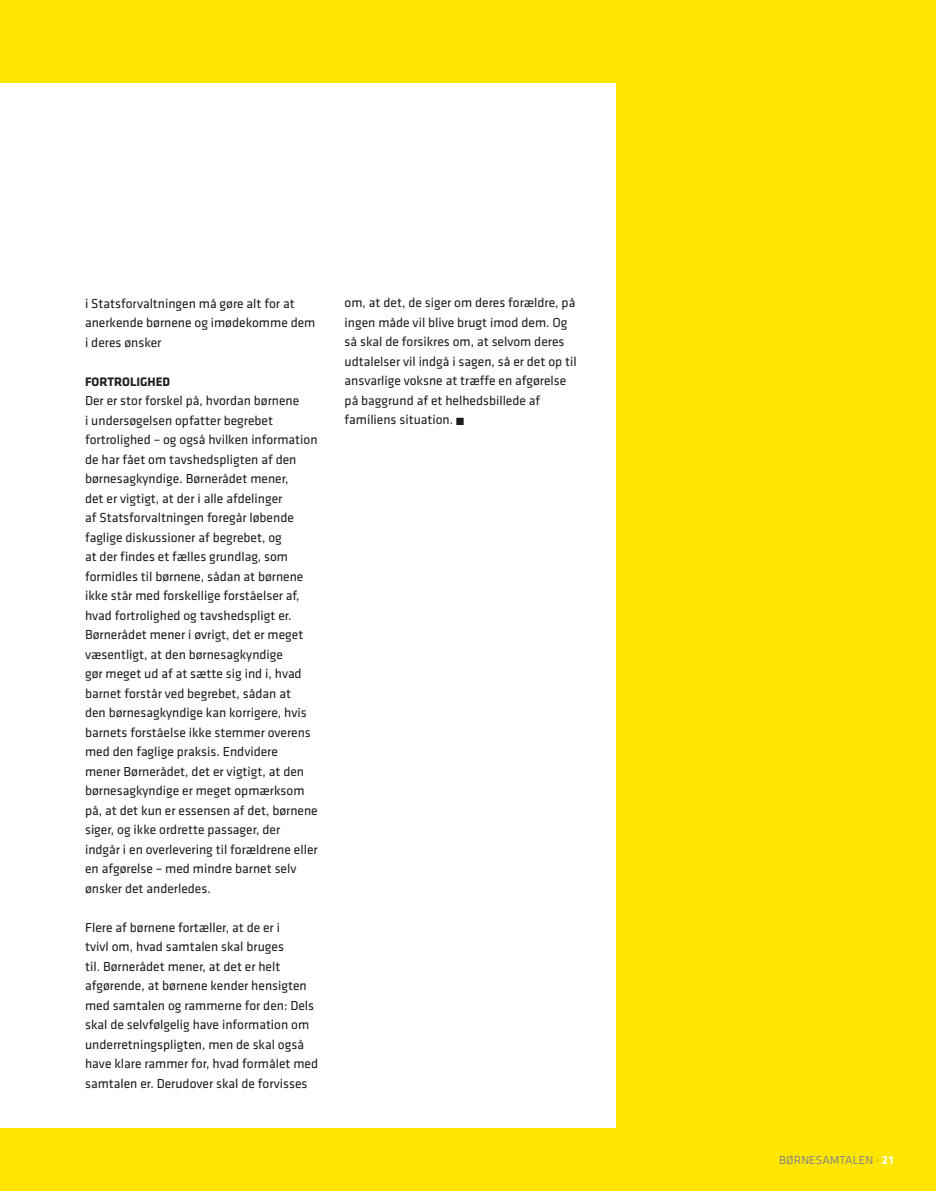
<style>
.page{position:relative;width:936px;height:1191px;background:#fff}
.page>*{position:absolute;margin:0;border:0;box-sizing:border-box;transform-origin:0 0}
.t1{font:13.5px/19.5px "Klavika";color:#1d1d1b}
.t2{font:700 12.75px "Klavika";color:#1d1d1b}
.t3{font:12px "Klavika";letter-spacing:.005em;color:#878787}
.s1{font-weight:700;color:#fff}
</style>
<div class="page">
<div style="left:0;top:0;width:935px;height:1191px;background:#ffe600"></div>
<div style="left:0;top:83px;width:615px;height:1044px;background:#fff"></div>
<p class="t1" style="left:85px;top:294px;width:232px">i Statsforvaltningen må gøre alt for at anerkende børnene og imødekomme dem i deres ønsker</p>
<p class="t2" style="left:85px;top:374px;width:87px">FORTROLIGHED</p>
<p class="t1" style="left:85px;top:391px;width:234px">Der er stor forskel på, hvordan børnene<br>i undersøgelsen opfatter begrebet fortrolighed – og også hvilken information de har fået om tavshedspligten af den børnesagkyndige. Børnerådet mener,<br>det er vigtigt, at der i alle afdelinger<br>af Statsforvaltningen foregår løbende faglige diskussioner af begrebet, og<br>at der findes et fælles grundlag, som formidles til børnene, sådan at børnene ikke står med forskellige forståelser af, hvad fortrolighed og tavshedspligt er.<br>Børnerådet mener i øvrigt, det er meget væsentligt, at den børnesagkyndige<br>gør meget ud af at sætte sig ind i, hvad barnet forstår ved begrebet, sådan at<br>den børnesagkyndige kan korrigere, hvis barnets forståelse ikke stemmer overens med den faglige praksis. Endvidere<br>mener Børnerådet, det er vigtigt, at den børnesagkyndige er meget opmærksom på, at det kun er essensen af det, børnene siger, og ikke ordrette passager, der indgår i en overlevering til forældrene eller en afgørelse – med mindre barnet selv ønsker det anderledes.</p>
<p class="t1" style="left:85px;top:917px;width:234px">Flere af børnene fortæller, at de er i<br>tvivl om, hvad samtalen skal bruges<br>til. Børnerådet mener, at det er helt afgørende, at børnene kender hensigten med samtalen og rammerne for den: Dels skal de selvfølgelig have information om underretningspligten, men de skal også have klare rammer for, hvad formålet med samtalen er. Derudover skal de forvisses</p>
<p class="t1" style="left:344px;top:293px;width:233px">om, at det, de siger om deres forældre, på ingen måde vil blive brugt imod dem. Og så skal de forsikres om, at selvom deres udtalelser vil indgå i sagen, så er det op til ansvarlige voksne at træffe en afgørelse på baggrund af et helhedsbillede af familiens situation. ■</p>
<p class="t3" style="left:779px;top:1153px;width:116px">BØRNESAMTALEN · <span class="s1">21</span></p>
</div>
